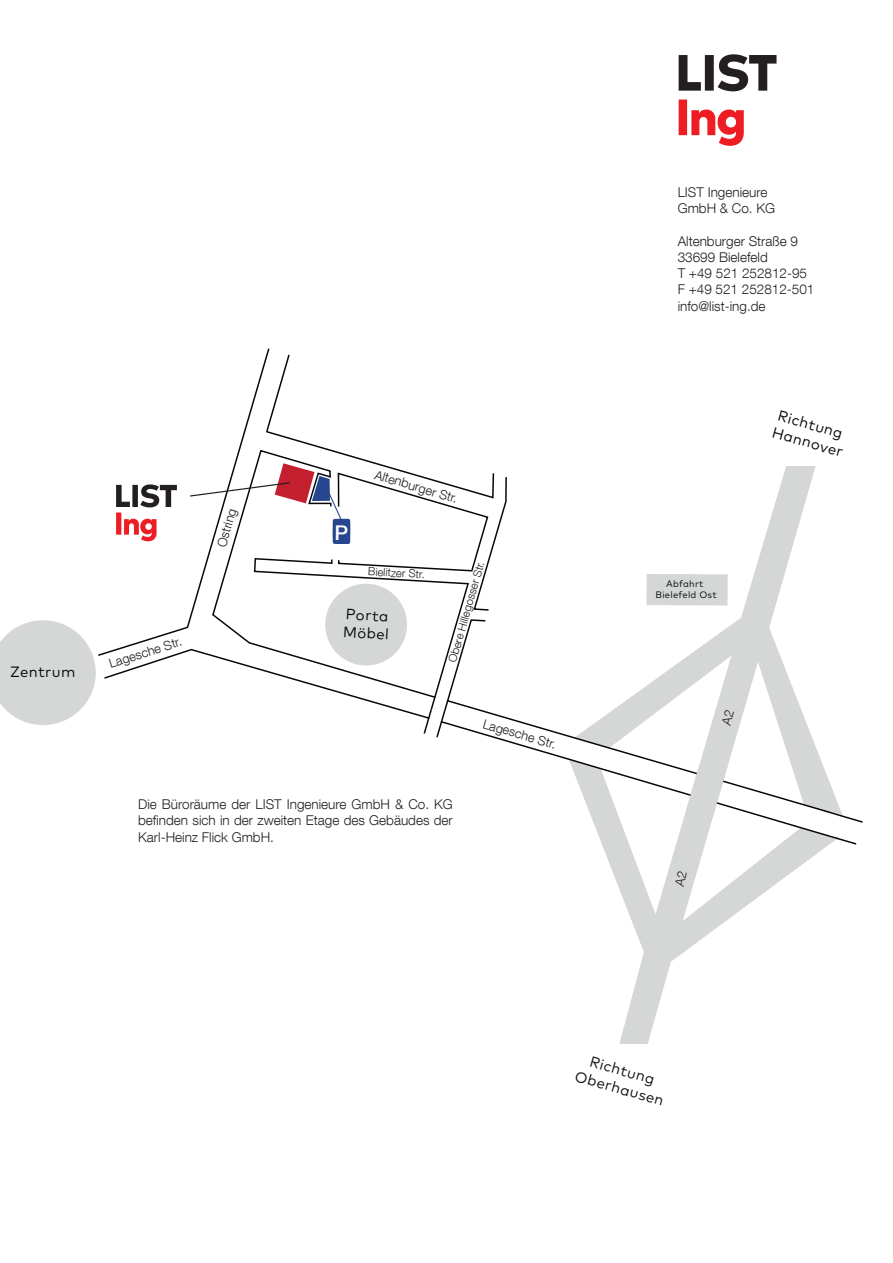
<style>
.page{position:relative;width:893px;height:1263px;background:#fff}
.page>*{position:absolute;margin:0;border:0;box-sizing:border-box;transform-origin:0 0}
.t1{font:15px/18px "Mark Pro";letter-spacing:.02em;color:#090b0d}
.t2{font:15px/18px "Mark Pro";color:#101415;text-align:center}
.t3{font:300 13.5px/16.2px "Helvetica Neue LT Com";color:#231f20}
.t4{font:300 12.75px "Helvetica Neue LT Com";color:#231f20}
.t5{font:300 11.25px "Helvetica Neue LT Com";color:#231f20}
.t6{font:9.3px/11.2px "Mark Pro";letter-spacing:.02em;color:#090b0d;text-align:center}
</style>
<div class="page">
<svg style="left:619px;top:466px;width:216px;height:578px"></svg>
<svg style="left:600px;top:840px;width:59px;height:102px"></svg>
<div style="left:646px;top:574px;width:82px;height:31px;background:#d5d7d6"></div>
<svg style="left:325px;top:611px;width:136px;height:37px"></svg>
<svg style="left:98px;top:348px;width:172px;height:308px"></svg>
<svg style="left:446px;top:618px;width:417px;height:205px"></svg>
<svg style="left:436px;top:720px;width:404px;height:120px"></svg>
<svg style="left:103px;top:648px;width:346px;height:87px"></svg>
<svg style="left:835px;top:836px;width:22px;height:9px"></svg>
<svg style="left:0;top:620px;width:96px;height:105px"></svg>
<svg style="left:686px;top:766px;width:42px;height:51px"></svg>
<svg style="left:679px;top:100px;width:65px;height:46px"></svg>
<svg style="left:679px;top:54px;width:97px;height:37px"></svg>
<svg style="left:116px;top:484px;width:61px;height:57px"></svg>
<svg style="left:189px;top:353px;width:318px;height:258px"></svg>
<svg style="left:587px;top:629px;width:160px;height:118px"></svg>
<svg style="left:675px;top:828px;width:147px;height:117px"></svg>
<p class="t1" style="left:10px;top:662px;width:67px">Zentrum</p>
<p class="t4" style="left:214px;top:545px;width:41px;rotate:-74deg">Ostring</p>
<p class="t4" style="left:107px;top:656px;width:77px;rotate:-17deg">Lagesche Str.</p>
<p class="t4" style="left:377px;top:467px;width:87px;rotate:16deg">Altenburger Str.</p>
<p class="t5" style="left:368px;top:564px;width:58px;rotate:3deg">Bielitzer Str.</p>
<p class="t5" style="left:445px;top:660px;width:106px;rotate:-74deg">Obere Hillegosser Str.</p>
<p class="t1" style="left:345px;top:603px;width:47px;rotate:4deg">Porta<br>Möbel</p>
<p class="t4" style="left:485px;top:716px;width:77px;rotate:16deg">Lagesche Str.</p>
<p class="t3" style="left:138px;top:796px;width:316px;text-align:justify">Die Büroräume der LIST Ingenieure GmbH &amp; Co. KG befinden sich in der zweiten Etage des Gebäudes der Karl-Heinz Flick GmbH.</p>
<p class="t3" style="left:678px;top:184px;width:99px">LIST Ingenieure<br>GmbH &amp; Co. KG</p>
<p class="t3" style="left:678px;top:233px;width:138px">Altenburger Straße 9<br>33699 Bielefeld<br>T +49 521 252812-95<br>F +49 521 252812-501 info@list-ing.de</p>
<p class="t6" style="left:656px;top:577px;width:63px">Abfahrt<br>Bielefeld Ost</p>
<p class="t1" style="left:780px;top:405px;width:74px;rotate:16deg">Richtung<br>Hannover</p>
<p class="t2" style="left:583px;top:1048px;width:93px;rotate:16deg">Richtung<br>Oberhausen</p>
</div>
